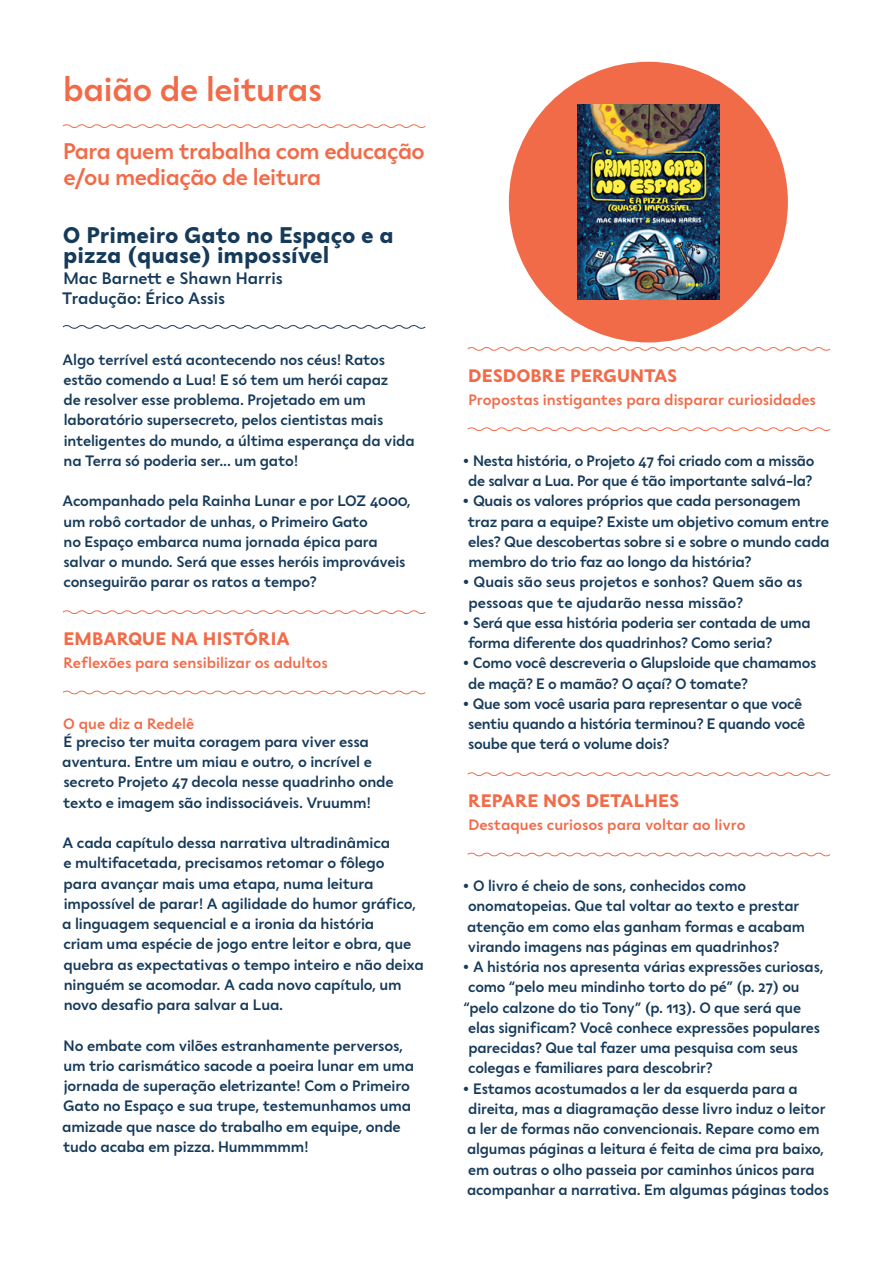
<style>
.page{position:relative;width:893px;height:1263px;background:#fff}
.page>*{position:absolute;margin:0;border:0;box-sizing:border-box;transform-origin:0 0}
.t1{font:500 33px "Seiva";letter-spacing:-.01em;color:#f16b49}
.t2{font:500 22.5px/25.5px "Seiva";letter-spacing:-.02em;color:#f16b49}
.t3{font:700 22.5px/20.2px "Seiva";color:#163a5a}
.t4{font:700 18px "Seiva";color:#f16b49}
.t5{font:500 16.5px/20.2px "Seiva";color:#163a5a}
.t6{font:500 15px/20.2px "Seiva";letter-spacing:-.01em;color:#163a5a}
.t7{font:500 15px "Seiva";color:#f16b49}
.s1{font-weight:700}
</style>
<div class="page">
<svg style="left:62px;top:124px;width:364px;height:4px"></svg>
<svg style="left:62px;top:325px;width:364px;height:4px"></svg>
<svg style="left:62px;top:610px;width:364px;height:4px"></svg>
<svg style="left:62px;top:690px;width:364px;height:5px"></svg>
<div style="left:509px;top:62px;width:279px;height:280px;background:#f16b49;border-radius:50%"></div>
<img style="left:577px;top:105px;width:142px;height:194px">
<svg style="left:467px;top:347px;width:364px;height:4px"></svg>
<svg style="left:467px;top:427px;width:364px;height:4px"></svg>
<svg style="left:467px;top:772px;width:364px;height:4px"></svg>
<svg style="left:467px;top:852px;width:364px;height:5px"></svg>
<h1 class="t1" style="left:63px;top:69px;width:260px">baião de leituras</h1>
<h2 class="t2" style="left:63px;top:138px;width:363px">Para quem trabalha com educação e/ou mediação de leitura</h2>
<h2 class="t3" style="left:63px;top:225px;width:332px">O Primeiro Gato no Espaço e a pizza (quase) impossível</h2>
<p class="t5" style="left:62px;top:268px;width:222px">Mac Barnett e Shawn Harris<br>Tradução: Érico Assis</p>
<p class="t6" style="left:63px;top:349px;width:354px">Algo terrível está acontecendo nos céus! Ratos estão comendo a Lua! E só tem um herói capaz<br>de resolver esse problema. Projetado em um laboratório supersecreto, pelos cientistas mais inteligentes do mundo, a última esperança da vida na Terra só poderia ser... um gato!</p>
<p class="t6" style="left:63px;top:491px;width:350px">Acompanhado pela Rainha Lunar e por LOZ 4000, um robô cortador de unhas, o Primeiro Gato<br>no Espaço embarca numa jornada épica para salvar o mundo. Será que esses heróis improváveis conseguirão parar os ratos a tempo?</p>
<p class="t4" style="left:63px;top:627px;width:228px">EMBARQUE NA HISTÓRIA</p>
<p class="t7" style="left:64px;top:654px;width:266px">Reflexões para sensibilizar os adultos</p>
<p class="t7" style="left:63px;top:714px;width:133px">O que diz a Redelê</p>
<p class="t6" style="left:62px;top:731px;width:333px">É preciso ter muita coragem para viver essa aventura. Entre um miau e outro, o incrível e secreto Projeto 47 decola nesse quadrinho onde texto e imagem são indissociáveis. Vruumm!</p>
<p class="t6" style="left:62px;top:833px;width:363px">A cada capítulo dessa narrativa ultradinâmica<br>e multifacetada, precisamos retomar o fôlego<br>para avançar mais uma etapa, numa leitura impossível de parar! A agilidade do humor gráfico, a linguagem sequencial e a ironia da história<br>criam uma espécie de jogo entre leitor e obra, que quebra as expectativas o tempo inteiro e não deixa ninguém se acomodar. A cada novo capítulo, um novo desafio para salvar a Lua.</p>
<p class="t6" style="left:62px;top:1035px;width:353px">No embate com vilões estranhamente perversos, um trio carismático sacode a poeira lunar em uma jornada de superação eletrizante! Com o Primeiro Gato no Espaço e sua trupe, testemunhamos uma amizade que nasce do trabalho em equipe, onde tudo acaba em pizza. Hummmmm!</p>
<p class="t4" style="left:468px;top:364px;width:210px">DESDOBRE PERGUNTAS</p>
<p class="t7" style="left:468px;top:390px;width:349px">Propostas instigantes para disparar curiosidades</p>
<p class="t6" style="left:462px;top:450px;width:353px;text-align:center"><span class="s1">•</span> Nesta história, o Projeto 47 foi criado com a missão de salvar a Lua. Por que é tão importante salvá-la?</p>
<p class="t6" style="left:468px;top:491px;width:363px;text-indent:-6px"><span class="s1">•</span> Quais os valores próprios que cada personagem traz para a equipe? Existe um objetivo comum entre eles? Que descobertas sobre si e sobre o mundo cada membro do trio faz ao longo da história?</p>
<p class="t6" style="left:468px;top:572px;width:336px;text-indent:-6px"><span class="s1">•</span> Quais são seus projetos e sonhos? Quem são as pessoas que te ajudarão nessa missão?</p>
<p class="t6" style="left:468px;top:612px;width:344px;text-indent:-6px"><span class="s1">•</span> Será que essa história poderia ser contada de uma forma diferente dos quadrinhos? Como seria?</p>
<p class="t6" style="left:468px;top:653px;width:349px;text-indent:-6px"><span class="s1">•</span> Como você descreveria o Glupsloide que chamamos de maçã? E o mamão? O açaí? O tomate?</p>
<p class="t6" style="left:468px;top:693px;width:338px;text-indent:-6px"><span class="s1">•</span> Que som você usaria para representar o que você sentiu quando a história terminou? E quando você soube que terá o volume dois?</p>
<p class="t4" style="left:468px;top:789px;width:213px">REPARE NOS DETALHES</p>
<p class="t7" style="left:468px;top:816px;width:279px">Destaques curiosos para voltar ao livro</p>
<p class="t6" style="left:467px;top:876px;width:339px;text-indent:-5px"><span class="s1">•</span> O livro é cheio de sons, conhecidos como onomatopeias. Que tal voltar ao texto e prestar atenção em como elas ganham formas e acabam virando imagens nas páginas em quadrinhos?</p>
<p class="t6" style="left:462px;top:957px;width:363px"><span class="s1">•</span> A história nos apresenta várias expressões curiosas,</p>
<p class="t6" style="left:468px;top:977px;width:333px">como “pelo meu mindinho torto do pé” (p. 27) ou</p>
<p class="t6" style="left:464px;top:997px;width:339px">“pelo calzone do tio Tony” (p. 113). O que será que</p>
<p class="t6" style="left:468px;top:1017px;width:353px">elas significam? Você conhece expressões populares</p>
<p class="t6" style="left:468px;top:1038px;width:331px">parecidas? Que tal fazer uma pesquisa com seus</p>
<p class="t6" style="left:468px;top:1058px;width:246px">colegas e familiares para descobrir?</p>
<p class="t6" style="left:467px;top:1078px;width:363px;text-indent:-5px"><span class="s1">•</span> Estamos acostumados a ler da esquerda para a direita, mas a diagramação desse livro induz o leitor a ler de formas não convencionais. Repare como em algumas páginas a leitura é feita de cima pra baixo, em outras o olho passeia por caminhos únicos para acompanhar a narrativa. Em algumas páginas todos</p>
</div>
